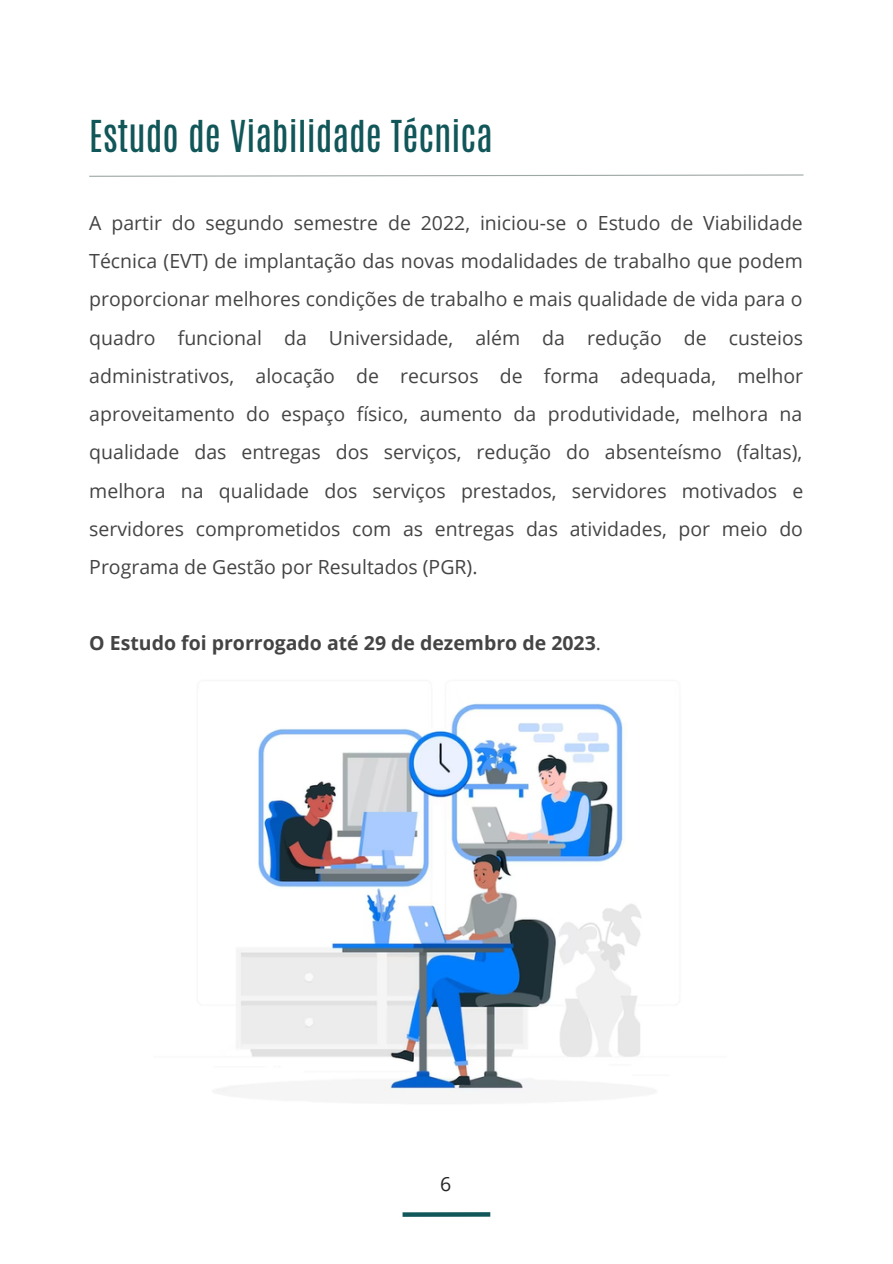
<style>
.page{position:relative;width:893px;height:1264px;background:#fff}
.page>*{position:absolute;margin:0;border:0;box-sizing:border-box;transform-origin:0 0}
.t1{font:36.75px "Antonio";color:#115659}
.t2{font:19.5px/38.2px "Open Sans";color:#444;text-align:justify}
.t3{font:700 19.5px "Open Sans";color:#444}
.t4{font:19.5px "Open Sans";color:#252525}
.s1{font-weight:400}
</style>
<div class="page">
<img style="left:213px;top:703px;width:429px;height:401px">
<svg style="left:402px;top:1212px;width:88px;height:4px"></svg>
<svg style="left:89px;top:174px;width:715px;height:3px"></svg>
<h1 class="t1" style="left:89px;top:110px;width:405px">Estudo de Viabilidade Técnica</h1>
<p class="t2" style="left:89px;top:203px;width:715px">A partir do segundo semestre de 2022, iniciou-se o Estudo de Viabilidade Técnica (EVT) de implantação das novas modalidades de trabalho que podem proporcionar melhores condições de trabalho e mais qualidade de vida para o quadro funcional da Universidade, além da redução de custeios administrativos, alocação de recursos de forma adequada, melhor aproveitamento do espaço físico, aumento da produtividade, melhora na qualidade das entregas dos serviços, redução do absenteísmo (faltas), melhora na qualidade dos serviços prestados, servidores motivados e servidores comprometidos com as entregas das atividades, por meio do Programa de Gestão por Resultados (PGR).</p>
<p class="t3" style="left:89px;top:629px;width:513px">O Estudo foi prorrogado até 29 de dezembro de 2023<span class="s1">.</span></p>
<p class="t4" style="left:440px;top:1170px;width:13px">6</p>
</div>
